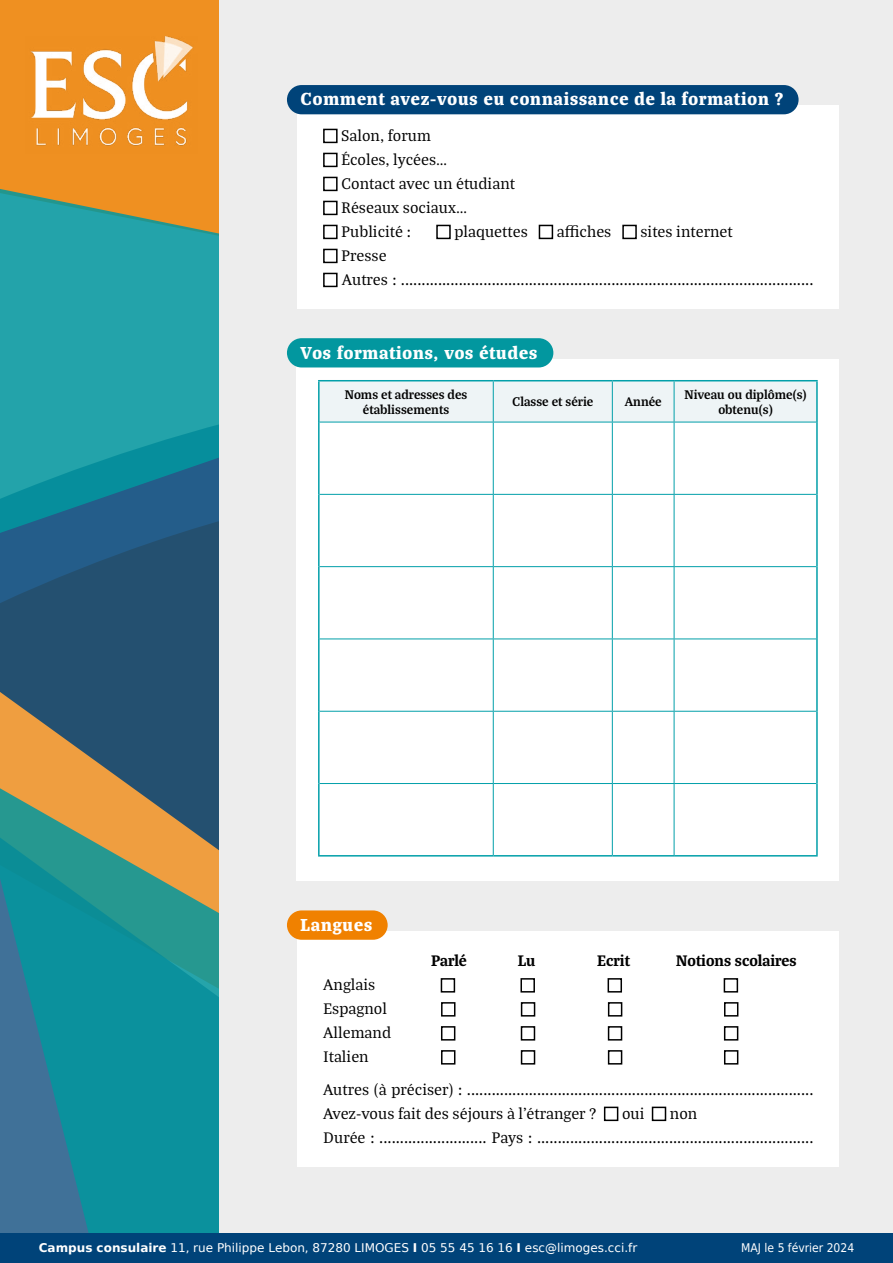
<style>
.page{position:relative;width:893px;height:1263px;background:#ededed}
.page>*{position:absolute;margin:0;border:0;box-sizing:border-box;transform-origin:0 0}
.t1{font:800 18.75px "Bagatela";letter-spacing:.05em;color:#fff}
.t2{font:16.5px/24px "Bagatela";color:#000}
.t3{font:16.5px "Bagatela Dark";color:#000}
.t4{font:700 13.5px/15px "Bagatela";color:#000;text-align:center}
.t5{font:12px "DejaVu Sans";color:#fff}
.t6{font:12px "DejaVu Sans Condensed";color:#fff}
.s1{font-weight:700}
</style>
<div class="page">
<svg style="left:0;top:0;width:219px;height:738px;background:#49817c"></svg>
<svg style="left:0;top:738px;width:219px;height:35px;background:#756f5c"></svg>
<svg style="left:0;top:773px;width:219px;height:460px;background:#3b8a8a"></svg>
<svg style="left:171px;top:896px;width:48px;height:337px;background:#149298"></svg>
<img style="left:26px;top:36px;width:172px;height:117px">
<div style="left:298px;top:105px;width:541px;height:203px;background:#fff"></div>
<div style="left:323px;top:129px;width:15px;height:14px;border:2px solid #000"></div>
<div style="left:323px;top:153px;width:15px;height:14px;border:2px solid #000"></div>
<div style="left:323px;top:177px;width:15px;height:14px;border:2px solid #000"></div>
<div style="left:323px;top:201px;width:15px;height:14px;border:2px solid #000"></div>
<div style="left:323px;top:225px;width:15px;height:14px;border:2px solid #000"></div>
<div style="left:436px;top:225px;width:15px;height:14px;border:2px solid #000"></div>
<div style="left:539px;top:225px;width:14px;height:14px;border:2px solid #000"></div>
<div style="left:622px;top:225px;width:15px;height:14px;border:2px solid #000"></div>
<div style="left:323px;top:249px;width:15px;height:14px;border:2px solid #000"></div>
<div style="left:323px;top:273px;width:15px;height:14px;border:2px solid #000"></div>
<div style="left:287px;top:85px;width:512px;height:29px;background:#004379;border-radius:15px"></div>
<div style="left:298px;top:931px;width:541px;height:235px;background:#fff"></div>
<div style="left:441px;top:978px;width:14px;height:14px;border:2px solid #000"></div>
<div style="left:520px;top:978px;width:15px;height:14px;border:2px solid #000"></div>
<div style="left:608px;top:978px;width:14px;height:14px;border:2px solid #000"></div>
<div style="left:724px;top:978px;width:14px;height:14px;border:2px solid #000"></div>
<div style="left:441px;top:1002px;width:14px;height:14px;border:2px solid #000"></div>
<div style="left:521px;top:1002px;width:14px;height:14px;border:2px solid #000"></div>
<div style="left:608px;top:1002px;width:14px;height:14px;border:2px solid #000"></div>
<div style="left:724px;top:1002px;width:14px;height:14px;border:2px solid #000"></div>
<div style="left:441px;top:1026px;width:14px;height:14px;border:2px solid #000"></div>
<div style="left:521px;top:1026px;width:14px;height:14px;border:2px solid #000"></div>
<div style="left:608px;top:1026px;width:14px;height:14px;border:2px solid #000"></div>
<div style="left:724px;top:1026px;width:14px;height:14px;border:2px solid #000"></div>
<div style="left:441px;top:1050px;width:14px;height:14px;border:2px solid #000"></div>
<div style="left:521px;top:1050px;width:14px;height:14px;border:2px solid #000"></div>
<div style="left:608px;top:1050px;width:14px;height:14px;border:2px solid #000"></div>
<div style="left:724px;top:1050px;width:14px;height:14px;border:2px solid #000"></div>
<div style="left:604px;top:1106px;width:14px;height:15px;border:2px solid #000"></div>
<div style="left:652px;top:1106px;width:14px;height:15px;border:2px solid #000"></div>
<div style="left:287px;top:910px;width:101px;height:30px;background:#f08100;border-radius:15px"></div>
<div style="left:297px;top:359px;width:542px;height:522px;background:#fff"></div>
<div style="left:320px;top:381px;width:496px;height:41px;background:#eef4f6"></div>
<hr style="left:318px;top:380px;width:175px;height:1px;background:#029fa9">
<hr style="left:318px;top:381px;width:2px;height:41px;background:#029fa9">
<hr style="left:493px;top:380px;width:119px;height:1px;background:#029fa9">
<hr style="left:612px;top:380px;width:62px;height:1px;background:#029fa9">
<hr style="left:674px;top:380px;width:144px;height:1px;background:#029fa9">
<hr style="left:816px;top:381px;width:2px;height:41px;background:#029fa9">
<hr style="left:318px;top:422px;width:2px;height:72px;background:#029fa9">
<hr style="left:816px;top:422px;width:2px;height:72px;background:#029fa9">
<hr style="left:318px;top:494px;width:2px;height:73px;background:#029fa9">
<hr style="left:816px;top:494px;width:2px;height:73px;background:#029fa9">
<hr style="left:318px;top:567px;width:2px;height:72px;background:#029fa9">
<hr style="left:816px;top:567px;width:2px;height:72px;background:#029fa9">
<hr style="left:318px;top:639px;width:2px;height:72px;background:#029fa9">
<hr style="left:816px;top:639px;width:2px;height:72px;background:#029fa9">
<hr style="left:318px;top:711px;width:2px;height:72px;background:#029fa9">
<hr style="left:816px;top:711px;width:2px;height:72px;background:#029fa9">
<hr style="left:318px;top:783px;width:2px;height:72px;background:#029fa9">
<hr style="left:816px;top:783px;width:2px;height:72px;background:#029fa9">
<hr style="left:318px;top:855px;width:175px;height:1px;background:#029fa9">
<hr style="left:493px;top:855px;width:119px;height:1px;background:#029fa9">
<hr style="left:612px;top:855px;width:62px;height:1px;background:#029fa9">
<hr style="left:674px;top:855px;width:144px;height:1px;background:#029fa9">
<hr style="left:493px;top:381px;width:1px;height:41px;background:#029fa9">
<hr style="left:612px;top:381px;width:1px;height:41px;background:#029fa9">
<hr style="left:674px;top:381px;width:1px;height:41px;background:#029fa9">
<hr style="left:320px;top:422px;width:173px;height:1px;background:#029fa9">
<hr style="left:493px;top:422px;width:119px;height:1px;background:#029fa9">
<hr style="left:493px;top:422px;width:1px;height:72px;background:#029fa9">
<hr style="left:612px;top:422px;width:62px;height:1px;background:#029fa9">
<hr style="left:612px;top:422px;width:1px;height:72px;background:#029fa9">
<hr style="left:674px;top:422px;width:142px;height:1px;background:#029fa9">
<hr style="left:674px;top:422px;width:1px;height:72px;background:#029fa9">
<hr style="left:320px;top:494px;width:173px;height:1px;background:#029fa9">
<hr style="left:493px;top:494px;width:119px;height:1px;background:#029fa9">
<hr style="left:493px;top:495px;width:1px;height:71px;background:#029fa9">
<hr style="left:612px;top:494px;width:62px;height:1px;background:#029fa9">
<hr style="left:612px;top:495px;width:1px;height:71px;background:#029fa9">
<hr style="left:674px;top:494px;width:142px;height:1px;background:#029fa9">
<hr style="left:674px;top:495px;width:1px;height:71px;background:#029fa9">
<hr style="left:320px;top:566px;width:173px;height:1px;background:#029fa9">
<hr style="left:493px;top:566px;width:119px;height:1px;background:#029fa9">
<hr style="left:493px;top:567px;width:1px;height:71px;background:#029fa9">
<hr style="left:612px;top:566px;width:62px;height:1px;background:#029fa9">
<hr style="left:612px;top:567px;width:1px;height:71px;background:#029fa9">
<hr style="left:674px;top:566px;width:142px;height:1px;background:#029fa9">
<hr style="left:674px;top:567px;width:1px;height:71px;background:#029fa9">
<hr style="left:320px;top:638px;width:173px;height:1px;background:#029fa9">
<hr style="left:493px;top:638px;width:119px;height:1px;background:#029fa9">
<hr style="left:493px;top:639px;width:1px;height:72px;background:#029fa9">
<hr style="left:612px;top:638px;width:62px;height:1px;background:#029fa9">
<hr style="left:612px;top:639px;width:1px;height:72px;background:#029fa9">
<hr style="left:674px;top:638px;width:142px;height:1px;background:#029fa9">
<hr style="left:674px;top:639px;width:1px;height:72px;background:#029fa9">
<hr style="left:320px;top:711px;width:173px;height:1px;background:#029fa9">
<hr style="left:493px;top:711px;width:119px;height:1px;background:#029fa9">
<hr style="left:493px;top:712px;width:1px;height:71px;background:#029fa9">
<hr style="left:612px;top:711px;width:62px;height:1px;background:#029fa9">
<hr style="left:612px;top:712px;width:1px;height:71px;background:#029fa9">
<hr style="left:674px;top:711px;width:142px;height:1px;background:#029fa9">
<hr style="left:674px;top:712px;width:1px;height:71px;background:#029fa9">
<hr style="left:320px;top:783px;width:173px;height:1px;background:#029fa9">
<hr style="left:493px;top:783px;width:119px;height:1px;background:#029fa9">
<hr style="left:493px;top:784px;width:1px;height:71px;background:#029fa9">
<hr style="left:612px;top:783px;width:62px;height:1px;background:#029fa9">
<hr style="left:612px;top:784px;width:1px;height:71px;background:#029fa9">
<hr style="left:674px;top:783px;width:142px;height:1px;background:#029fa9">
<hr style="left:674px;top:784px;width:1px;height:71px;background:#029fa9">
<div style="left:287px;top:338px;width:266px;height:29px;background:#02979f;border-radius:15px"></div>
<div style="left:0;top:1233px;width:893px;height:30px;background:#004379"></div>
<p class="t1" style="left:301px;top:86px;width:484px">Comment avez-vous eu connaissance de la formation ?</p>
<p class="t2" style="left:341px;top:123px;width:175px">Salon, forum<br>Écoles, lycées…<br>Contact avec un étudiant<br>Réseaux sociaux…<br>Publicité :</p>
<p class="t2" style="left:454px;top:219px;width:75px">plaquettes</p>
<p class="t2" style="left:557px;top:219px;width:56px">affiches</p>
<p class="t2" style="left:640px;top:219px;width:94px">sites internet</p>
<p class="t2" style="left:341px;top:243px;width:474px">Presse<br>Autres : ....................................................................................................</p>
<p class="t1" style="left:301px;top:339px;width:238px">Vos formations, vos études</p>
<p class="t4" style="left:345px;top:386px;width:124px">Noms et adresses des établissements</p>
<p class="t4" style="left:512px;top:394px;width:83px">Classe et série</p>
<p class="t4" style="left:625px;top:394px;width:39px">Année</p>
<p class="t4" style="left:684px;top:386px;width:124px">Niveau ou diplôme(s) obtenu(s)</p>
<p class="t1" style="left:301px;top:911px;width:73px">Langues</p>
<p class="t3" style="left:431px;top:950px;width:37px">Parlé</p>
<p class="t3" style="left:518px;top:950px;width:19px">Lu</p>
<p class="t3" style="left:597px;top:950px;width:34px">Ecrit</p>
<p class="t3" style="left:676px;top:950px;width:122px">Notions scolaires</p>
<p class="t2" style="left:323px;top:972px;width:70px">Anglais<br>Espagnol<br>Allemand<br>Italien</p>
<p class="t2" style="left:323px;top:1077px;width:492px">Autres (à préciser) : ....................................................................................<br>Avez-vous fait des séjours à l’étranger ?</p>
<p class="t2" style="left:622px;top:1101px;width:24px">oui</p>
<p class="t2" style="left:323px;top:1101px;width:492px;text-indent:347px">non<br>Durée : .......................... Pays : ...................................................................</p>
<p class="t5" style="left:39px;top:1238px;width:600px"><span class="s1">Campus consulaire</span> 11, rue Philippe Lebon, 87280 LIMOGES <span class="s1">I</span> 05 55 45 16 16 <span class="s1">I</span> esc@limoges.cci.fr</p>
<p class="t6" style="left:741px;top:1238px;width:114px">MAJ le 5 février 2024</p>
</div>
